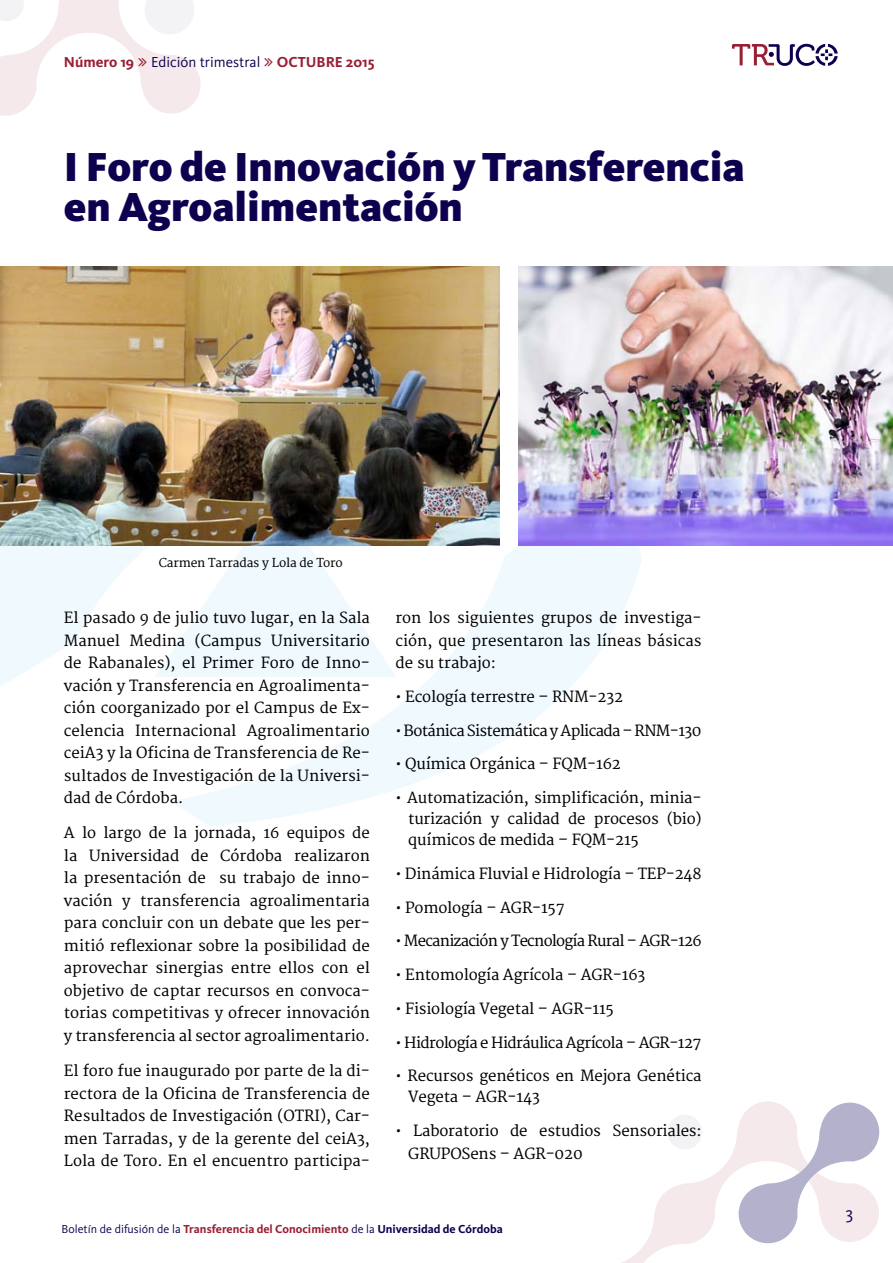
<style>
.page{position:relative;width:893px;height:1263px;background:#fff}
.page>*{position:absolute;margin:0;border:0;box-sizing:border-box;transform-origin:0 0}
.t1{font:900 42px/40.5px "Kievit OT";color:#0f004f}
.t2{font:18px "Kievit OT";color:#0f004f}
.t3{font:15px/22.5px "Merriweather";letter-spacing:-.01em;color:#000;text-align:justify}
.t4{font:15px "Merriweather";letter-spacing:-.04em;color:#000}
.t5{font:15px "Merriweather";letter-spacing:-.05em;color:#000}
.t6{font:700 15px "Kievit OT";color:#991f35}
.t7{font:700 12px "Kievit OT";color:#991f35}
.t8{font:12px "Merriweather";letter-spacing:-.01em;color:#000}
.s1{font-weight:400;color:#0f004f}
.s2{color:#0f004f}
</style>
<div class="page">
<svg style="left:0;top:406px;width:642px;height:420px"></svg>
<svg style="left:621px;top:1101px;width:150px;height:162px"></svg>
<svg style="left:739px;top:1102px;width:140px;height:141px"></svg>
<svg style="left:732px;top:44px;width:106px;height:22px"></svg>
<img style="left:519px;top:266px;width:374px;height:280px">
<img style="left:0;top:266px;width:499px;height:280px">
<svg style="left:0;top:0;width:201px;height:116px"></svg>
<p class="t6" style="left:64px;top:53px;width:312px">Número 19 <span class="s1">Edición trimestral</span> OCTUBRE 2015</p>
<h1 class="t1" style="left:64px;top:146px;width:682px">I Foro de Innovación y Transferencia en Agroalimentación</h1>
<p class="t8" style="left:159px;top:555px;width:186px">Carmen Tarradas y Lola de Toro</p>
<p class="t3" style="left:64px;top:607px;width:308px">El pasado 9 de julio tuvo lugar, en la Sala Manuel Medina (Campus Universitario de Rabanales), el Primer Foro de Inno&shy;vación y Transferencia en Agroalimenta&shy;ción coorganizado por el Campus de Ex&shy;celencia Internacional Agroalimentario ceiA3 y la Oficina de Transferencia de Re&shy;sultados de Investigación de la Universi&shy;dad de Córdoba.</p>
<p class="t3" style="left:64px;top:822px;width:308px">A lo largo de la jornada, 16 equipos de la Universidad de Córdoba realizaron la presentación de su trabajo de inno&shy;vación y transferencia agroalimentaria para concluir con un debate que les per&shy;mitió reflexionar sobre la posibilidad de aprovechar sinergias entre ellos con el objetivo de captar recursos en convoca&shy;torias competitivas y ofrecer innovación y transferencia al sector agroalimentario.</p>
<p class="t3" style="left:64px;top:1060px;width:308px">El foro fue inaugurado por parte de la di&shy;rectora de la Oficina de Transferencia de Resultados de Investigación (OTRI), Car&shy;men Tarradas, y de la gerente del ceiA3, Lola de Toro. En el encuentro participa-</p>
<p class="t3" style="left:395px;top:607px;width:308px">ron los siguientes grupos de investiga&shy;ción, que presentaron las líneas básicas de su trabajo:</p>
<p class="t3" style="left:395px;top:686px;width:229px">• Ecología terrestre – RNM-232</p>
<p class="t4" style="left:395px;top:721px;width:308px">• Botánica Sistemática y Aplicada – RNM-130</p>
<p class="t3" style="left:395px;top:753px;width:227px">• Química Orgánica – FQM-162</p>
<p class="t3" style="left:408px;top:788px;width:295px;line-height:21px;text-indent:-13px">• Automatización, simplificación, minia&shy;turización y calidad de procesos (bio) químicos de medida – FQM-215</p>
<p class="t3" style="left:395px;top:863px;width:308px">• Dinámica Fluvial e Hidrología – TEP-248</p>
<p class="t3" style="left:395px;top:897px;width:171px">• Pomología – AGR-157</p>
<p class="t5" style="left:395px;top:932px;width:307px">• Mecanización y Tecnología Rural – AGR-126</p>
<p class="t3" style="left:395px;top:964px;width:251px">• Entomología Agrícola – AGR-163</p>
<p class="t3" style="left:395px;top:998px;width:220px">• Fisiología Vegetal – AGR-115</p>
<p class="t4" style="left:395px;top:1033px;width:308px">• Hidrología e Hidráulica Agrícola – AGR-127</p>
<p class="t3" style="left:408px;top:1066px;width:295px;line-height:21px;text-indent:-13px">• Recursos genéticos en Mejora Genética<br>Vegeta – AGR-143</p>
<p class="t3" style="left:408px;top:1120px;width:295px;text-indent:-13px">• Laboratorio de estudios Sensoriales:<br>GRUPOSens – AGR-020</p>
<p class="t7" style="left:62px;top:1222px;width:443px"><span class="s1">Boletín de difusión de la</span> Transferencia del Conocimiento <span class="s1">de la</span> <span class="s2">Universidad de Córdoba</span></p>
<p class="t2" style="left:845px;top:1202px;width:9px">3</p>
</div>
